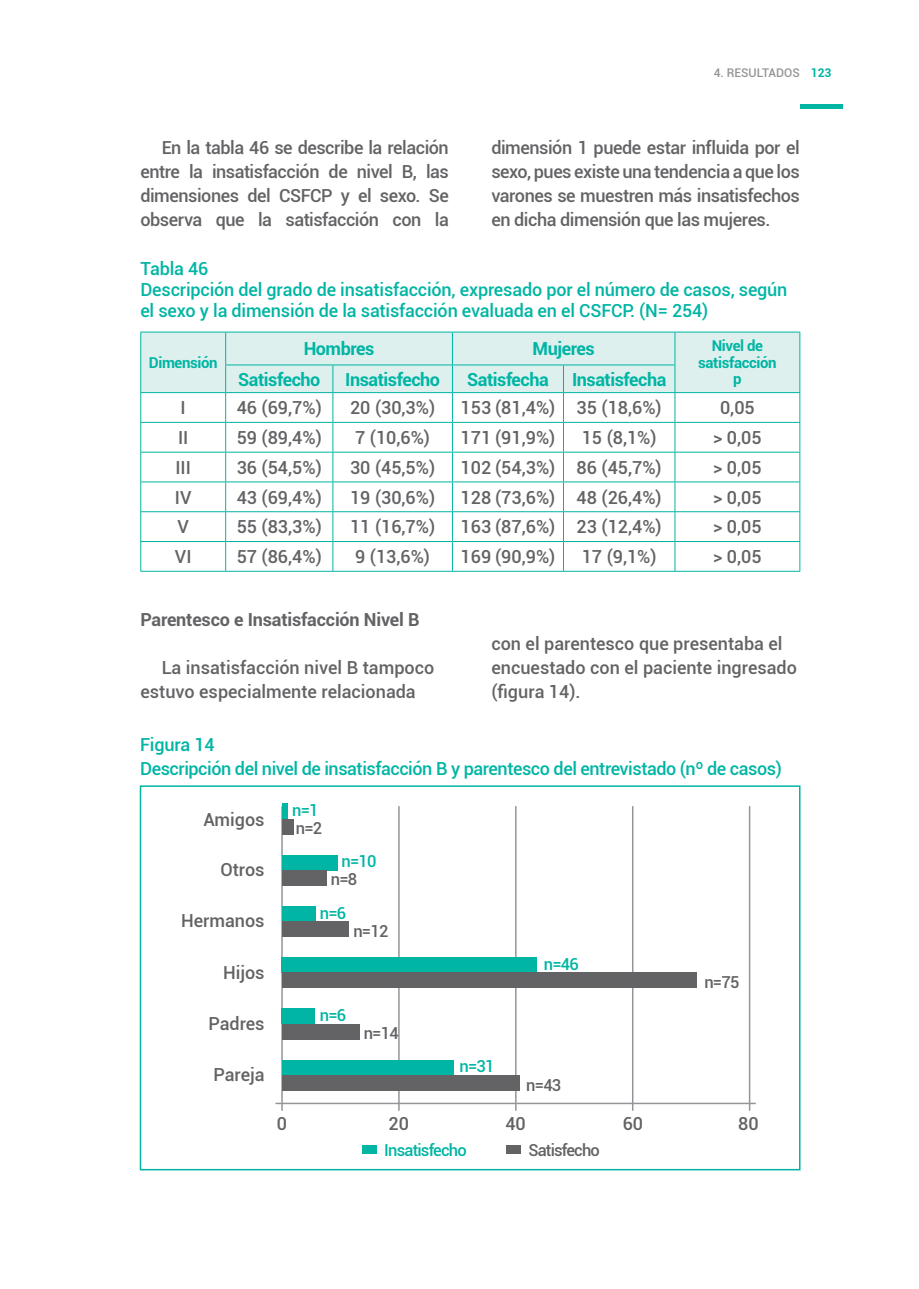
<style>
.page{position:relative;width:919px;height:1289px;background:#fff}
.page>*{position:absolute;margin:0;border:0;box-sizing:border-box;transform-origin:0 0}
.t1{font:500 18px/24px "Roboto";color:#636366;text-align:justify}
.t2{font:500 18px/21px "Roboto";letter-spacing:-.01em;color:#00b5a4}
.t3{font:700 18px "Roboto";letter-spacing:-.025em;color:#00b5a4}
.t4{font:700 18px "Roboto";letter-spacing:-.01em;color:#636366}
.t5{font:500 16.5px "Roboto";letter-spacing:-.05em;color:#00b5a4}
.t6{font:500 16.5px "Roboto";letter-spacing:-.05em;color:#636366}
.t7{font:700 15px/16.5px "Roboto";letter-spacing:-.025em;color:#00b5a4;text-align:center}
.t8{font:500 12px "Roboto";color:#939598}
.s1{font-weight:700;color:#00b5a4}
</style>
<div class="page">
<hr style="left:799px;top:104px;width:43px;height:4px;background:#00b5a4">
<div style="left:140px;top:785px;width:660px;height:385px;border:2px solid #00b5a4"></div>
<svg style="left:140px;top:332px;width:660px;height:239px"></svg>
<hr style="left:140px;top:571px;width:86px;height:1px;background:#00b5a4">
<hr style="left:226px;top:571px;width:107px;height:1px;background:#00b5a4">
<hr style="left:333px;top:571px;width:119px;height:1px;background:#00b5a4">
<hr style="left:452px;top:571px;width:111px;height:1px;background:#00b5a4">
<hr style="left:563px;top:571px;width:112px;height:1px;background:#00b5a4">
<hr style="left:675px;top:571px;width:125px;height:1px;background:#00b5a4">
<hr style="left:748px;top:806px;width:2px;height:304px;background:#939598">
<hr style="left:515px;top:806px;width:1px;height:304px;background:#939598">
<hr style="left:398px;top:806px;width:1px;height:304px;background:#939598">
<hr style="left:632px;top:806px;width:1px;height:304px;background:#939598">
<hr style="left:281px;top:806px;width:2px;height:304px;background:#939598">
<hr style="left:275px;top:1102px;width:480px;height:2px;background:#939598">
<div style="left:282px;top:803px;width:5px;height:15px;background:#00b5a4"></div>
<div style="left:282px;top:818px;width:11px;height:16px;background:#636366"></div>
<div style="left:282px;top:957px;width:255px;height:15px;background:#00b5a4"></div>
<div style="left:282px;top:972px;width:414px;height:16px;background:#636366"></div>
<div style="left:282px;top:854px;width:55px;height:16px;background:#00b5a4"></div>
<div style="left:282px;top:870px;width:44px;height:15px;background:#636366"></div>
<div style="left:282px;top:1008px;width:33px;height:16px;background:#00b5a4"></div>
<div style="left:282px;top:1024px;width:77px;height:15px;background:#636366"></div>
<div style="left:282px;top:906px;width:33px;height:15px;background:#00b5a4"></div>
<div style="left:282px;top:921px;width:66px;height:15px;background:#636366"></div>
<div style="left:282px;top:1060px;width:171px;height:15px;background:#00b5a4"></div>
<div style="left:282px;top:1075px;width:237px;height:15px;background:#636366"></div>
<div style="left:506px;top:1145px;width:14px;height:9px;background:#636366"></div>
<div style="left:362px;top:1145px;width:14px;height:9px;background:#00b5a4"></div>
<p class="t8" style="left:713px;top:64px;width:119px">4. RESULTADOS <span class="s1">123</span></p>
<p class="t1" style="left:140px;top:135px;width:310px;text-indent:21px">En la tabla 46 se describe la relación entre la insatisfacción de nivel B, las dimensiones del CSFCP y el sexo. Se observa que la satisfacción con la</p>
<p class="t1" style="left:491px;top:135px;width:310px">dimensión 1 puede estar influida por el sexo, pues existe una tendencia a que los varones se muestren más insatisfechos en dicha dimensión que las mujeres.</p>
<p class="t2" style="left:140px;top:257px;width:69px">Tabla 46</p>
<p class="t2" style="left:140px;top:278px;width:648px">Descripción del grado de insatisfacción, expresado por el número de casos, según el sexo y la dimensión de la satisfacción evaluada en el CSFCP. (N= 254)</p>
<p class="t7" style="left:149px;top:354px;width:70px">Dimensión</p>
<p class="t3" style="left:303px;top:336px;width:72px">Hombres</p>
<p class="t3" style="left:532px;top:336px;width:64px">Mujeres</p>
<p class="t7" style="left:698px;top:337px;width:80px">Nivel de satisfacción</p>
<p class="t3" style="left:238px;top:366px;width:84px">Satisfecho</p>
<p class="t3" style="left:345px;top:366px;width:96px">Insatisfecho</p>
<p class="t3" style="left:467px;top:366px;width:83px">Satisfecha</p>
<p class="t3" style="left:572px;top:366px;width:96px">Insatisfecha</p>
<p class="t7" style="left:733px;top:370px;width:10px">p</p>
<p class="t1" style="left:181px;top:395px;width:7px">I</p>
<p class="t1" style="left:237px;top:395px;width:87px">46 (69,7%)</p>
<p class="t1" style="left:350px;top:395px;width:87px">20 (30,3%)</p>
<p class="t1" style="left:460px;top:395px;width:96px">153 (81,4%)</p>
<p class="t1" style="left:576px;top:395px;width:87px">35 (18,6%)</p>
<p class="t1" style="left:720px;top:395px;width:36px">0,05</p>
<p class="t1" style="left:178px;top:425px;width:12px">II</p>
<p class="t1" style="left:237px;top:425px;width:87px">59 (89,4%)</p>
<p class="t1" style="left:355px;top:425px;width:76px">7 (10,6%)</p>
<p class="t1" style="left:460px;top:425px;width:96px">171 (91,9%)</p>
<p class="t1" style="left:581px;top:425px;width:76px">15 (8,1%)</p>
<p class="t1" style="left:713px;top:425px;width:50px">&gt; 0,05</p>
<p class="t1" style="left:175px;top:454px;width:17px">III</p>
<p class="t1" style="left:237px;top:454px;width:87px">36 (54,5%)</p>
<p class="t1" style="left:350px;top:454px;width:87px">30 (45,5%)</p>
<p class="t1" style="left:460px;top:454px;width:96px">102 (54,3%)</p>
<p class="t1" style="left:576px;top:454px;width:87px">86 (45,7%)</p>
<p class="t1" style="left:713px;top:454px;width:50px">&gt; 0,05</p>
<p class="t1" style="left:175px;top:484px;width:18px">IV</p>
<p class="t1" style="left:237px;top:484px;width:87px">43 (69,4%)</p>
<p class="t1" style="left:350px;top:484px;width:87px">19 (30,6%)</p>
<p class="t1" style="left:460px;top:484px;width:96px">128 (73,6%)</p>
<p class="t1" style="left:576px;top:484px;width:87px">48 (26,4%)</p>
<p class="t1" style="left:713px;top:484px;width:50px">&gt; 0,05</p>
<p class="t1" style="left:177px;top:514px;width:13px">V</p>
<p class="t1" style="left:237px;top:514px;width:87px">55 (83,3%)</p>
<p class="t1" style="left:350px;top:514px;width:87px">11 (16,7%)</p>
<p class="t1" style="left:460px;top:514px;width:96px">163 (87,6%)</p>
<p class="t1" style="left:576px;top:514px;width:87px">23 (12,4%)</p>
<p class="t1" style="left:713px;top:514px;width:50px">&gt; 0,05</p>
<p class="t1" style="left:175px;top:544px;width:18px">VI</p>
<p class="t1" style="left:237px;top:544px;width:87px">57 (86,4%)</p>
<p class="t1" style="left:355px;top:544px;width:76px">9 (13,6%)</p>
<p class="t1" style="left:460px;top:544px;width:96px">169 (90,9%)</p>
<p class="t1" style="left:581px;top:544px;width:76px">17 (9,1%)</p>
<p class="t1" style="left:713px;top:544px;width:50px">&gt; 0,05</p>
<p class="t4" style="left:140px;top:606px;width:281px">Parentesco e Insatisfacción Nivel B</p>
<p class="t1" style="left:140px;top:654px;width:295px;text-indent:21px">La insatisfacción nivel B tampoco estuvo especialmente relacionada</p>
<p class="t1" style="left:491px;top:630px;width:307px;text-align:left">con el parentesco que presentaba el encuestado con el paciente ingresado (figura 14).</p>
<p class="t2" style="left:140px;top:733px;width:76px">Figura 14</p>
<p class="t2" style="left:140px;top:757px;width:643px">Descripción del nivel de insatisfacción B y parentesco del entrevistado (nº de casos)</p>
<p class="t1" style="left:203px;top:806px;width:63px">Amigos</p>
<p class="t1" style="left:220px;top:857px;width:46px">Otros</p>
<p class="t1" style="left:181px;top:908px;width:85px">Hermanos</p>
<p class="t1" style="left:223px;top:959px;width:43px">Hijos</p>
<p class="t1" style="left:208px;top:1010px;width:58px">Padres</p>
<p class="t1" style="left:213px;top:1062px;width:53px">Pareja</p>
<p class="t5" style="left:292px;top:798px;width:28px">n=1</p>
<p class="t6" style="left:296px;top:816px;width:28px">n=2</p>
<p class="t5" style="left:341px;top:849px;width:36px">n=10</p>
<p class="t6" style="left:331px;top:868px;width:28px">n=8</p>
<p class="t5" style="left:320px;top:901px;width:28px">n=6</p>
<p class="t6" style="left:353px;top:919px;width:36px">n=12</p>
<p class="t5" style="left:320px;top:1003px;width:28px">n=6</p>
<p class="t6" style="left:363px;top:1021px;width:36px">n=14</p>
<p class="t5" style="left:543px;top:952px;width:36px">n=46</p>
<p class="t5" style="left:459px;top:1054px;width:36px">n=31</p>
<p class="t6" style="left:526px;top:1073px;width:36px">n=43</p>
<p class="t6" style="left:704px;top:970px;width:36px">n=75</p>
<p class="t1" style="left:277px;top:1110px;width:12px">0</p>
<p class="t1" style="left:388px;top:1110px;width:22px">20</p>
<p class="t1" style="left:505px;top:1110px;width:22px">40</p>
<p class="t1" style="left:622px;top:1110px;width:22px">60</p>
<p class="t1" style="left:738px;top:1110px;width:22px">80</p>
<p class="t5" style="left:384px;top:1138px;width:84px">Insatisfecho</p>
<p class="t6" style="left:528px;top:1138px;width:73px">Satisfecho</p>
</div>
